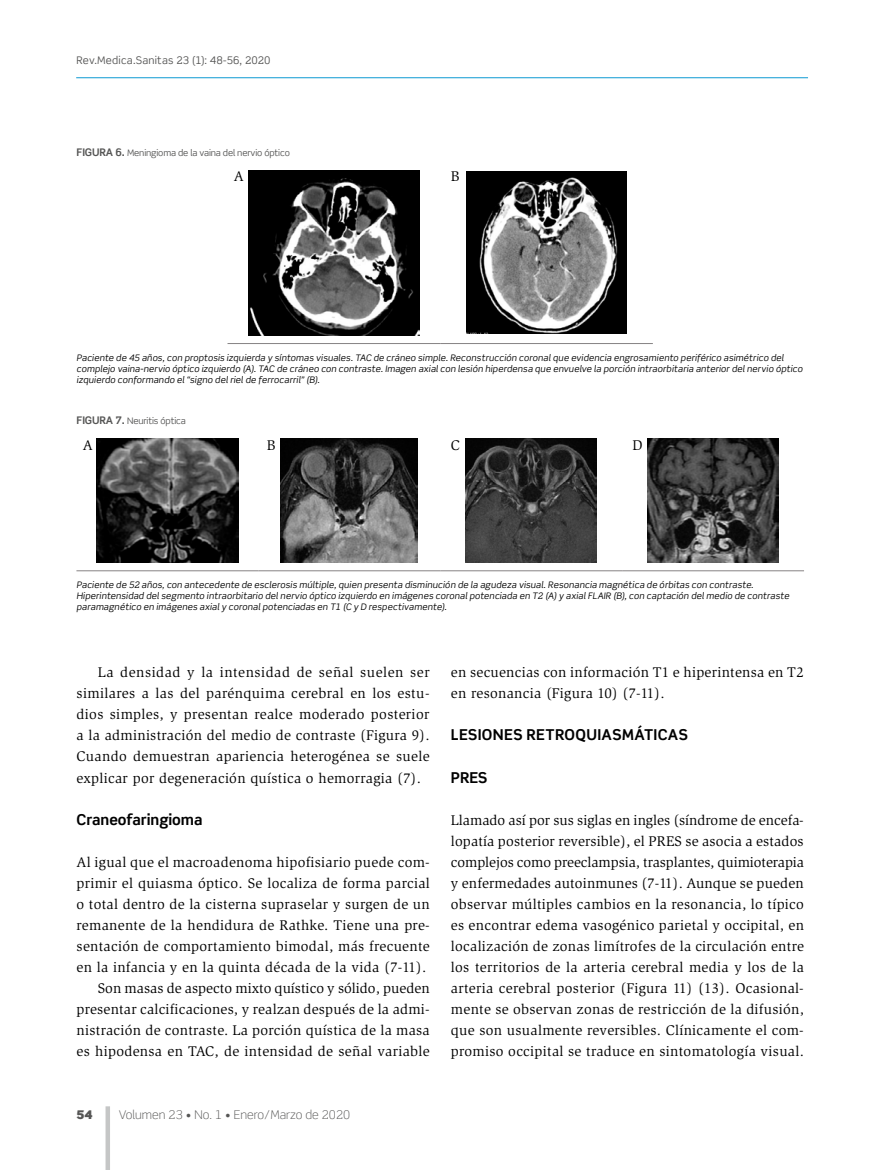
<style>
.page{position:relative;width:872px;height:1170px;background:#fff}
.page>*{position:absolute;margin:0;border:0;box-sizing:border-box;transform-origin:0 0}
._09Subt_1{font:700 15px "Scene Std";letter-spacing:.02em;color:#000}
._10Subt_2{font:700 15px "Scene Std";letter-spacing:-.005em;color:#000}
._02Body_sin_sang{font:14.4px/21px "Slimbach Std";letter-spacing:.02em;color:#000;text-align:justify}
._01Body_text{font:14.4px/21px "Slimbach Std";letter-spacing:.02em;color:#000;text-align:justify}
.t1{font:300 12px "Scene Std";color:#565655}
.t2{font:900 12px "Scene Std";color:#565655}
.t3{font:10.5px "Scene Std";letter-spacing:.02em;color:#565655}
._17Fuente{font:italic 9px/10.8px "Scene Std";letter-spacing:.015em;color:#000}
._18Tit_graf{font:9px "Scene Std";letter-spacing:-.015em;color:#565655}
.s1{font-style:inherit}
.s2{font-weight:700;font-size:10.5px}
</style>
<div class="page">
<hr style="left:106px;top:1106px;width:4px;height:63px;background:#c5c6c6">
<hr style="left:76px;top:77px;width:732px;height:1px;background:#0d99d2">
<hr style="left:76px;top:570px;width:182px;height:1px;background:#868384">
<hr style="left:258px;top:570px;width:182px;height:1px;background:#868384">
<hr style="left:440px;top:570px;width:182px;height:1px;background:#868384">
<hr style="left:622px;top:570px;width:182px;height:1px;background:#868384">
<img style="left:97px;top:439px;width:141px;height:123px">
<img style="left:281px;top:439px;width:137px;height:123px">
<img style="left:466px;top:439px;width:130px;height:123px">
<img style="left:648px;top:439px;width:130px;height:123px">
<hr style="left:227px;top:343px;width:213px;height:1px;background:#868384">
<hr style="left:440px;top:343px;width:213px;height:1px;background:#868384">
<img style="left:248px;top:170px;width:171px;height:165px">
<img style="left:467px;top:172px;width:159px;height:161px">
<p class="t3" style="left:77px;top:53px;width:195px">Rev.Medica.Sanitas <span class="s1">23 (1): 48-56, 2020</span></p>
<p class="_18Tit_graf" style="left:76px;top:147px;width:215px"><span class="s2">FIGURA 6.</span> Meningioma de la vaina del nervio óptico</p>
<p class="_02Body_sin_sang" style="left:234px;top:165px;width:11px">A</p>
<p class="_02Body_sin_sang" style="left:451px;top:165px;width:10px">B</p>
<p class="_17Fuente" style="left:76px;top:352px;width:727px">Paciente de 45 años, con proptosis izquierda y síntomas visuales. TAC de cráneo simple. Reconstrucción coronal que evidencia engrosamiento periférico asimétrico del complejo vaina-nervio óptico izquierdo (A). TAC de cráneo con contraste. Imagen axial con lesión hiperdensa que envuelve la porción intraorbitaria anterior del nervio óptico izquierdo conformando el “signo del riel de ferrocarril” (B).</p>
<p class="_18Tit_graf" style="left:76px;top:415px;width:111px"><span class="s2">FIGURA 7.</span> Neuritis óptica</p>
<p class="_02Body_sin_sang" style="left:83px;top:434px;width:11px">A</p>
<p class="_02Body_sin_sang" style="left:267px;top:434px;width:10px">B</p>
<p class="_02Body_sin_sang" style="left:451px;top:434px;width:11px">C</p>
<p class="_02Body_sin_sang" style="left:632px;top:434px;width:12px">D</p>
<p class="_17Fuente" style="left:76px;top:579px;width:714px">Paciente de 52 años, con antecedente de esclerosis múltiple, quien presenta disminución de la agudeza visual. Resonancia magnética de órbitas con contraste.<br>Hiperintensidad del segmento intraorbitario del nervio óptico izquierdo en imágenes coronal potenciada en T2 (A) y axial FLAIR (B), con captación del medio de contraste paramagnético en imágenes axial y coronal potenciadas en T1 (C y D respectivamente).</p>
<p class="_01Body_text" style="left:77px;top:662px;width:355px;text-indent:21px">La densidad y la intensidad de señal suelen ser similares a las del parénquima cerebral en los estu&shy;dios simples, y presentan realce moderado posterior a la administración del medio de contraste (Figura 9).<br>Cuando demuestran apariencia heterogénea se suele explicar por degeneración quística o hemorragia (7).</p>
<p class="_10Subt_2" style="left:77px;top:809px;width:128px">Craneofaringioma</p>
<p class="_02Body_sin_sang" style="left:77px;top:851px;width:355px">Al igual que el macroadenoma hipofisiario puede com&shy;primir el quiasma óptico. Se localiza de forma parcial o total dentro de la cisterna supraselar y surgen de un remanente de la hendidura de Rathke. Tiene una pre&shy;sentación de comportamiento bimodal, más frecuente en la infancia y en la quinta década de la vida (7-11).</p>
<p class="_01Body_text" style="left:77px;top:977px;width:355px;text-indent:21px">Son masas de aspecto mixto quístico y sólido, pueden presentar calcificaciones, y realzan después de la admi&shy;nistración de contraste. La porción quística de la masa es hipodensa en TAC, de intensidad de señal variable</p>
<p class="t2" style="left:76px;top:1106px;width:18px">54</p>
<p class="t1" style="left:119px;top:1106px;width:233px">Volumen 23 • No. 1 • Enero/Marzo de 2020</p>
<p class="_01Body_text" style="left:451px;top:662px;width:354px">en secuencias con información T1 e hiperintensa en T2 en resonancia (Figura 10) (7-11).</p>
<p class="_09Subt_1" style="left:451px;top:725px;width:238px">LESIONES RETROQUIASMÁTICAS</p>
<p class="_10Subt_2" style="left:451px;top:767px;width:38px">PRES</p>
<p class="_02Body_sin_sang" style="left:451px;top:809px;width:355px">Llamado así por sus siglas en ingles (síndrome de encefa&shy;lopatía posterior reversible), el PRES se asocia a estados complejos como preeclampsia, trasplantes, quimioterapia y enfermedades autoinmunes (7-11). Aunque se pueden observar múltiples cambios en la resonancia, lo típico es encontrar edema vasogénico parietal y occipital, en localización de zonas limítrofes de la circulación entre los territorios de la arteria cerebral media y los de la arteria cerebral posterior (Figura 11) (13). Ocasional&shy;mente se observan zonas de restricción de la difusión, que son usualmente reversibles. Clínicamente el com&shy;promiso occipital se traduce en sintomatología visual.</p>
</div>
